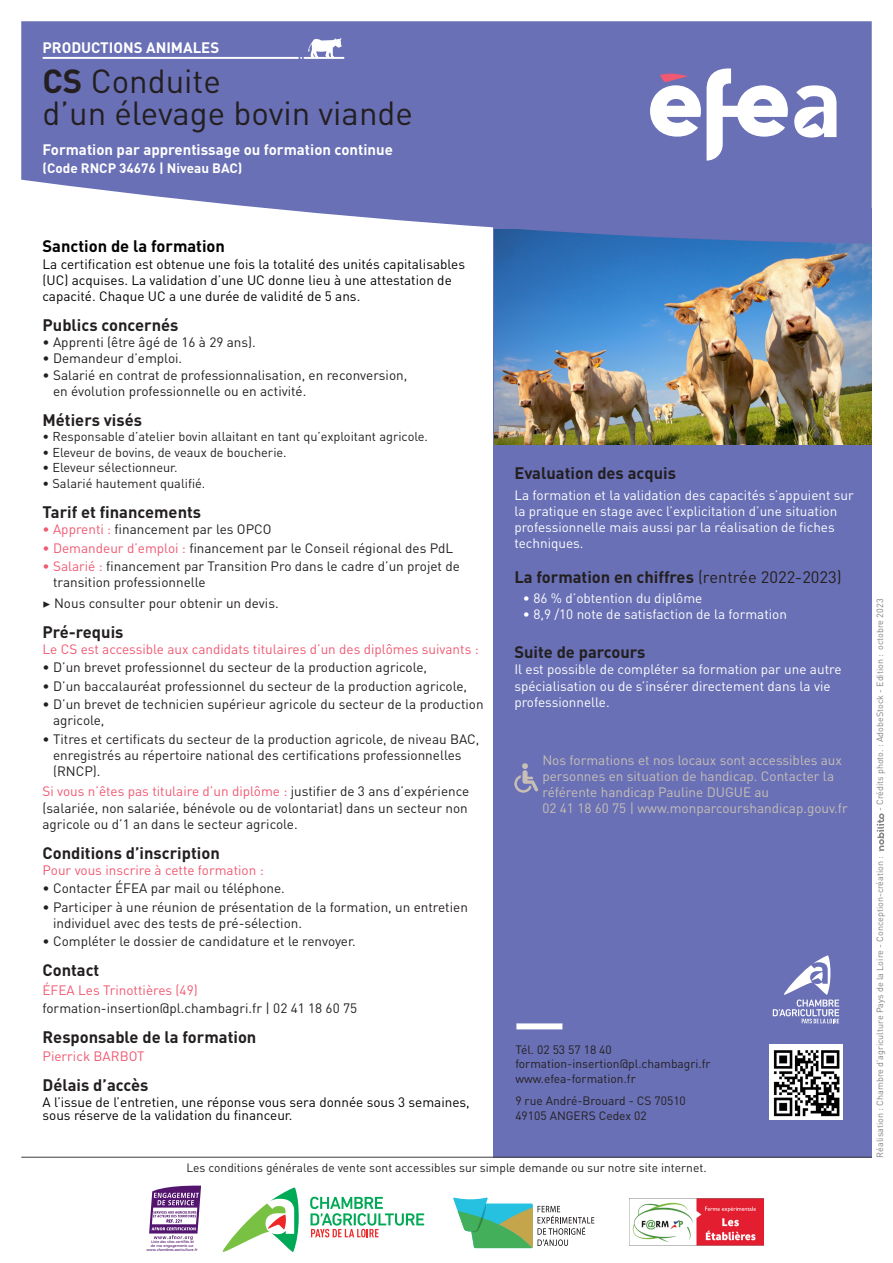
<style>
.page{position:relative;width:893px;height:1263px;background:#fff}
.page>*{position:absolute;margin:0;border:0;box-sizing:border-box;transform-origin:0 0}
.t1{font:33px/31.8px "DIN Pro";color:#231f20}
.t2{font:700 16.5px "DIN Pro";color:#231f20}
.titre_verso{font:700 16.5px "DIN Pro";color:#000}
.t3{font:700 15px "DIN Pro";color:#fff}
.t4{font:13.5px/16.2px "DIN Pro";color:#231f20}
.t5{font:13.5px/16.2px "DIN Pro";color:#fff}
.titre_verso-2{font:13.5px/16.2px "DIN Pro";color:#000}
.t6{font:13.5px/16.2px "DIN Pro";color:#c7bfb5}
.t7{font:13.5px "DIN Pro";color:#f05972}
.t8{font:700 13.5px "DIN Pro";color:#fff}
.t9{font:12.75px "DIN Pro";color:#231f20}
.t10{font:12px/14.4px "DIN Pro";color:#231f20}
.t11{font:9px "DIN Pro";color:#808285}
.t12{font:4.05px/3.9px "Frutiger";color:#53156d;text-align:center}
.s1{font-weight:700}
.s2{color:#f05972}
.s3{font-family:"Minion Pro"}
.s4{font-weight:400}
</style>
<div class="page">
<div style="left:493px;top:244px;width:379px;height:913px;background:#6970b5"></div>
<img style="left:495px;top:244px;width:377px;height:200px">
<svg style="left:21px;top:21px;width:851px;height:223px;background:#777ebc"></svg>
<svg style="left:794px;top:85px;width:42px;height:53px"></svg>
<svg style="left:707px;top:68px;width:81px;height:93px"></svg>
<svg style="left:650px;top:73px;width:51px;height:64px"></svg>
<svg style="left:877px;top:813px;width:7px;height:38px"></svg>
<svg style="left:514px;top:763px;width:24px;height:30px"></svg>
<hr style="left:21px;top:1157px;width:851px;height:1px;background:#3e3e3f">
<svg style="left:308px;top:38px;width:34px;height:19px"></svg>
<hr style="left:303px;top:57px;width:41px;height:2px;background:#fff">
<hr style="left:43px;top:57px;width:256px;height:2px;background:#fff">
<svg style="left:453px;top:1197px;width:141px;height:52px"></svg>
<img style="left:630px;top:1199px;width:134px;height:47px">
<svg style="left:149px;top:1185px;width:52px;height:55px"></svg>
<div style="left:516px;top:1023px;width:46px;height:6px;background:#fff"></div>
<svg style="left:773px;top:955px;width:66px;height:68px;background:#8a90c5"></svg>
<img style="left:769px;top:1044px;width:74px;height:75px">
<svg style="left:223px;top:1187px;width:76px;height:65px"></svg>
<svg style="left:310px;top:1197px;width:114px;height:40px"></svg>
<p class="t3" style="left:43px;top:37px;width:178px">PRODUCTIONS ANIMALES</p>
<p class="t1" style="left:43px;top:64px;width:372px"><span class="s1">CS</span> Conduite<br>d’un élevage bovin viande</p>
<p class="t3" style="left:43px;top:140px;width:352px">Formation par apprentissage ou formation continue</p>
<p class="t8" style="left:43px;top:159px;width:201px">(Code RNCP 34676 | Niveau BAC)</p>
<p class="titre_verso" style="left:43px;top:235px;width:184px">Sanction de la formation</p>
<p class="titre_verso-2" style="left:43px;top:255px;width:424px">La certification est obtenue une fois la totalité des unités capitalisables (UC) acquises. La validation d’une UC donne lieu à une attestation de capacité. Chaque UC a une durée de validité de 5 ans.</p>
<p class="t2" style="left:43px;top:314px;width:137px">Publics concernés</p>
<p class="t4" style="left:43px;top:334px;width:215px">• Apprenti (être âgé de 16 à 29 ans).</p>
<p class="t4" style="left:43px;top:350px;width:141px">• Demandeur d’emploi.</p>
<p class="t4" style="left:53px;top:366px;width:356px;text-indent:-11px">• Salarié en contrat de professionnalisation, en reconversion, en évolution professionnelle ou en activité.</p>
<p class="t2" style="left:43px;top:409px;width:101px">Métiers visés</p>
<p class="t9" style="left:43px;top:428px;width:387px">• Responsable d’atelier bovin allaitant en tant qu’exploitant agricole.</p>
<p class="t9" style="left:43px;top:443px;width:246px">• Eleveur de bovins, de veaux de boucherie.</p>
<p class="t9" style="left:43px;top:459px;width:137px">• Eleveur sélectionneur.</p>
<p class="t9" style="left:43px;top:475px;width:164px">• Salarié hautement qualifié.</p>
<p class="t2" style="left:43px;top:501px;width:160px">Tarif et financements</p>
<p class="t4" style="left:43px;top:521px;width:231px"><span class="s2">• Apprenti :</span> financement par les OPCO</p>
<p class="t4" style="left:43px;top:539px;width:412px"><span class="s2">• Demandeur d’emploi :</span> financement par le Conseil régional des PdL</p>
<p class="t4" style="left:53px;top:557px;width:408px;text-indent:-11px"><span class="s2">• Salarié :</span> financement par Transition Pro dans le cadre d’un projet de transition professionnelle</p>
<p class="t4" style="left:43px;top:594px;width:238px"><span class="s3">▶</span> Nous consulter pour obtenir un devis.</p>
<p class="t2" style="left:43px;top:621px;width:82px">Pré-requis</p>
<p class="t7" style="left:43px;top:640px;width:438px">Le CS est accessible aux candidats titulaires d’un des diplômes suivants :</p>
<p class="t4" style="left:43px;top:659px;width:386px">• D’un brevet professionnel du secteur de la production agricole,</p>
<p class="t4" style="left:43px;top:677px;width:426px">• D’un baccalauréat professionnel du secteur de la production agricole,</p>
<p class="t4" style="left:53px;top:695px;width:432px;text-indent:-11px">• D’un brevet de technicien supérieur agricole du secteur de la production agricole,</p>
<p class="t4" style="left:53px;top:730px;width:428px;text-indent:-11px">• Titres et certificats du secteur de la production agricole, de niveau BAC, enregistrés au répertoire national des certifications professionnelles (RNCP).</p>
<p class="t4" style="left:43px;top:783px;width:428px;text-align:justify"><span class="s2">Si vous n’êtes pas titulaire d’un diplôme :</span> justifier de 3 ans d’expérience (salariée, non salariée, bénévole ou de volontariat) dans un secteur non agricole ou d’1 an dans le secteur agricole.</p>
<p class="t2" style="left:43px;top:842px;width:179px">Conditions d’inscription</p>
<p class="t7" style="left:43px;top:861px;width:223px">Pour vous inscrire à cette formation :</p>
<p class="t4" style="left:43px;top:880px;width:244px">• Contacter ÉFEA par mail ou téléphone.</p>
<p class="t4" style="left:53px;top:898px;width:416px;text-indent:-11px">• Participer à une réunion de présentation de la formation, un entretien individuel avec des tests de pré-sélection.</p>
<p class="t4" style="left:43px;top:933px;width:315px">• Compléter le dossier de candidature et le renvoyer.</p>
<p class="t2" style="left:43px;top:959px;width:58px">Contact</p>
<p class="t4" style="left:43px;top:980px;width:316px;line-height:18px"><span class="s2">ÉFEA Les Trinottières (49) </span>formation-insertion@pl.chambagri.fr | 02 41 18 60 75</p>
<p class="t2" style="left:43px;top:1026px;width:215px">Responsable de la formation</p>
<p class="t7" style="left:43px;top:1047px;width:104px">Pierrick BARBOT</p>
<p class="t2" style="left:43px;top:1074px;width:107px">Délais d’accès</p>
<p class="titre_verso-2" style="left:43px;top:1094px;width:429px;line-height:13.5px">A l’issue de l’entretien, une réponse vous sera donnée sous 3 semaines, sous réserve de la validation du financeur.</p>
<p class="t2" style="left:514px;top:462px;width:163px">Evaluation des acquis</p>
<p class="t5" style="left:514px;top:486px;width:341px">La formation et la validation des capacités s’appuient sur la pratique en stage avec l’explicitation d’une situation professionnelle mais aussi par la réalisation de fiches techniques.</p>
<p class="t2" style="left:514px;top:566px;width:329px">La formation en chiffres <span class="s4">(rentrée 2022-2023)</span></p>
<p class="t5" style="left:523px;top:590px;width:181px">• 86 % d’obtention du diplôme</p>
<p class="t5" style="left:523px;top:606px;width:266px">• 8,9 /10 note de satisfaction de la formation</p>
<p class="t2" style="left:514px;top:641px;width:133px">Suite de parcours</p>
<p class="t5" style="left:514px;top:661px;width:329px">Il est possible de compléter sa formation par une autre spécialisation ou de s’insérer directement dans la vie professionnelle.</p>
<p class="t6" style="left:542px;top:751px;width:307px">Nos formations et nos locaux sont accessibles aux personnes en situation de handicap. Contacter la référente handicap Pauline DUGUE au<br>02 41 18 60 75 | www.monparcourshandicap.gouv.fr</p>
<p class="t10" style="left:515px;top:1042px;width:98px">Tél. 02 53 57 18 40</p>
<p class="t10" style="left:515px;top:1056px;width:197px">formation-insertion@pl.chambagri.fr www.efea-formation.fr</p>
<p class="t10" style="left:515px;top:1093px;width:172px">9 rue André-Brouard - CS 70510</p>
<p class="t10" style="left:515px;top:1108px;width:133px">49105 ANGERS Cedex 02</p>
<p class="t10" style="left:186px;top:1160px;width:522px">Les conditions générales de vente sont accessibles sur simple demande ou sur notre site internet.</p>
<p class="t11" style="left:874px;top:811px;width:214px;rotate:-90deg">- Crédits photo. : AdobeStock - Edition : octobre 2023</p>
<p class="t11" style="left:874px;top:1157px;width:303px;rotate:-90deg">Réalisation : Chambre d’agriculture Pays de la Loire - Conception-création :</p>
<p class="t12" style="left:146px;top:1240px;width:53px">Liste des sites certifiés et<br>de nos engagements sur www.chambres-agriculture.fr</p>
</div>
